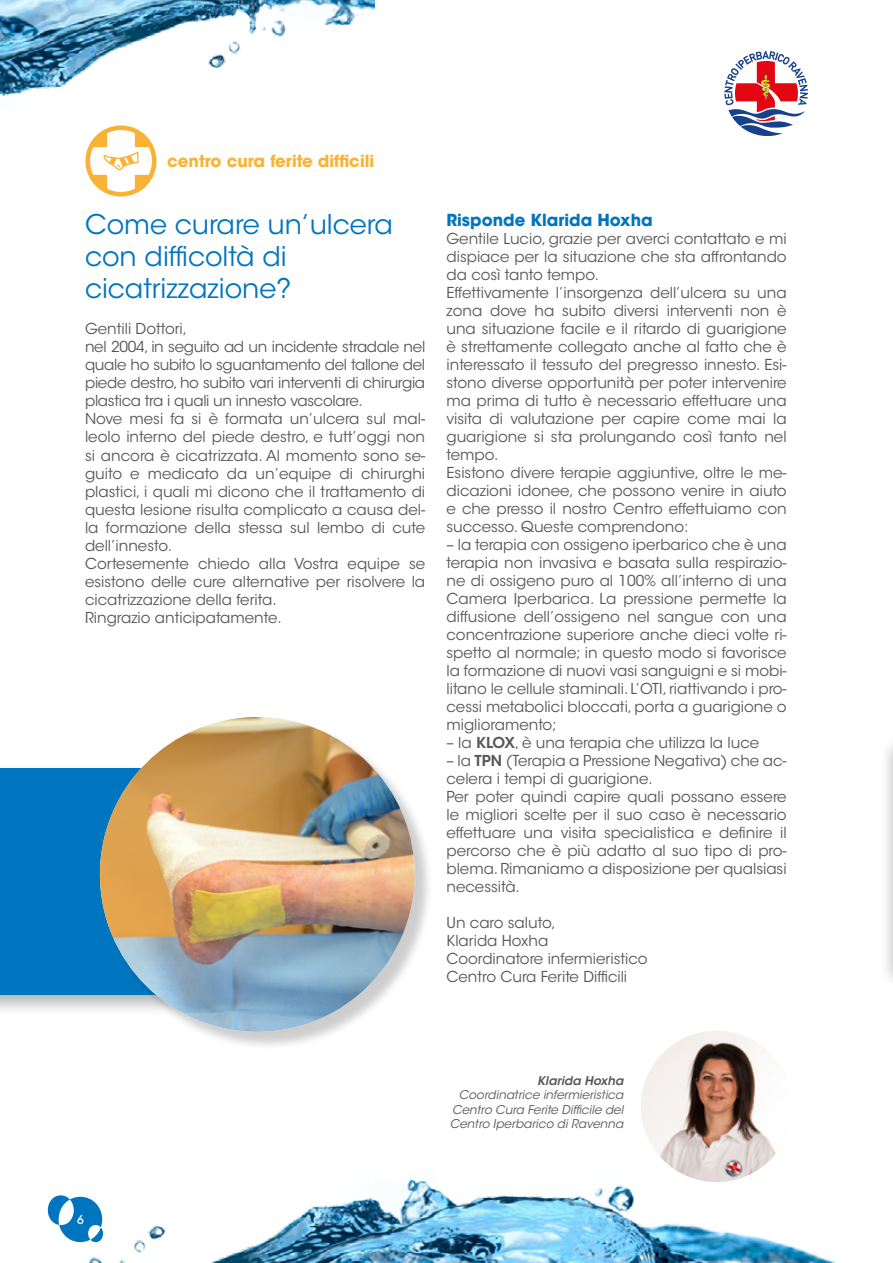
<style>
.page{position:relative;width:893px;height:1263px;background:#fff}
.page>*{position:absolute;margin:0;border:0;box-sizing:border-box;transform-origin:0 0}
.t1{font:27px/32.4px "ITC Avant Garde Std";color:#0075bf}
.t2{font:700 16.5px "ITC Avant Garde Std";color:#f9b234}
.t3{font:700 16.5px "ITC Avant Garde Std";color:#0075bf}
.t4{font:15px/18px "ITC Avant Garde Std";color:#575756}
.t5{font:italic 12px/14.4px "ITC Avant Garde Std";color:#575756;text-align:justify}
.t6{font:italic 600 12px "ITC Avant Garde Std";color:#575756}
.t7{font:500 12px "Futura";color:#fff}
.s1{font-weight:600}
</style>
<div class="page">
<img style="left:0;top:0;width:375px;height:96px">
<img style="left:47px;top:1179px;width:789px;height:84px">
<svg style="left:724px;top:51px;width:84px;height:85px"></svg>
<svg style="left:48px;top:1195px;width:55px;height:47px"></svg>
<div style="left:0;top:762px;width:242px;height:255px;background:#000;opacity:.29"></div>
<div style="left:0;top:768px;width:227px;height:227px;background:#0075bf"></div>
<div style="left:102px;top:719px;width:332px;height:332px;background:#000;opacity:.2"></div>
<img style="left:100px;top:717px;width:315px;height:315px;border-radius:157px">
<img style="left:636px;top:1026px;width:161px;height:160px;border-radius:80px">
<div style="left:632px;top:1021px;width:169px;height:170px;border:9px solid #fff;border-radius:50%"></div>
<div style="left:879px;top:734px;width:14px;height:255px;background:#000;opacity:.29"></div>
<hr style="left:892px;top:740px;width:1px;height:227px;background:#0075bf">
<svg style="left:85px;top:125px;width:72px;height:72px"></svg>
<p class="t2" style="left:167px;top:151px;width:208px">centro cura ferite difficili</p>
<h1 class="t1" style="left:85px;top:208px;width:309px">Come curare un’ulcera con difficoltà di cicatrizzazione?</h1>
<p class="t4" style="left:85px;top:320px;width:342px">Gentili Dottori,<br>nel 2004, in seguito ad un incidente stradale nel quale ho subito lo sguantamento del tallone del piede destro, ho subito vari interventi di chirurgia plastica tra i quali un innesto vascolare.<br>Nove mesi fa si è formata un’ulcera sul mal&shy;leolo interno del piede destro, e tutt’oggi non si ancora è cicatrizzata. Al momento sono se&shy;guito e medicato da un’equipe di chirurghi plastici, i quali mi dicono che il trattamento di questa lesione risulta complicato a causa del&shy;la formazione della stessa sul lembo di cute dell’innesto.<br>Cortesemente chiedo alla Vostra equipe se esistono delle cure alternative per risolvere la cicatrizzazione della ferita.<br>Ringrazio anticipatamente.</p>
<p class="t3" style="left:446px;top:209px;width:208px">Risponde Klarida Hoxha</p>
<p class="t4" style="left:446px;top:230px;width:342px">Gentile Lucio, grazie per averci contattato e mi dispiace per la situazione che sta affrontando da così tanto tempo.<br>Effettivamente l’insorgenza dell’ulcera su una zona dove ha subito diversi interventi non è una situazione facile e il ritardo di guarigione è strettamente collegato anche al fatto che è interessato il tessuto del pregresso innesto. Esi&shy;stono diverse opportunità per poter intervenire ma prima di tutto è necessario effettuare una visita di valutazione per capire come mai la guarigione si sta prolungando così tanto nel tempo.<br>Esistono divere terapie aggiuntive, oltre le me&shy;dicazioni idonee, che possono venire in aiuto e che presso il nostro Centro effettuiamo con successo. Queste comprendono:</p>
<p class="t4" style="left:446px;top:536px;width:342px;text-align:justify">– la terapia con ossigeno iperbarico che è una terapia non invasiva e basata sulla respirazio&shy;ne di ossigeno puro al 100% all’interno di una Camera Iperbarica. La pressione permette la diffusione dell’ossigeno nel sangue con una concentrazione superiore anche dieci volte ri&shy;spetto al normale; in questo modo si favorisce la formazione di nuovi vasi sanguigni e si mobi&shy;litano le cellule staminali. L’OTI, riattivando i pro&shy;cessi metabolici bloccati, porta a guarigione o miglioramento;</p>
<p class="t4" style="left:446px;top:734px;width:314px">– la <span class="s1">KLOX</span>, è una terapia che utilizza la luce</p>
<p class="t4" style="left:446px;top:752px;width:342px">– la <span class="s1">TPN</span> (Terapia a Pressione Negativa) che ac&shy;celera i tempi di guarigione.<br>Per poter quindi capire quali possano essere le migliori scelte per il suo caso è necessario effettuare una visita specialistica e definire il percorso che è più adatto al suo tipo di pro&shy;blema. Rimaniamo a disposizione per qualsiasi necessità.</p>
<p class="t4" style="left:446px;top:914px;width:203px">Un caro saluto,<br>Klarida Hoxha<br>Coordinatore infermieristico<br>Centro Cura Ferite Difficili</p>
<p class="t7" style="left:77px;top:1211px;width:9px">6</p>
<p class="t6" style="left:537px;top:1073px;width:88px">Klarida Hoxha</p>
<p class="t5" style="left:450px;top:1088px;width:175px;text-indent:9px">Coordinatrice infermieristica Centro Cura Ferite Difficile del Centro Iperbarico di Ravenna</p>
</div>
